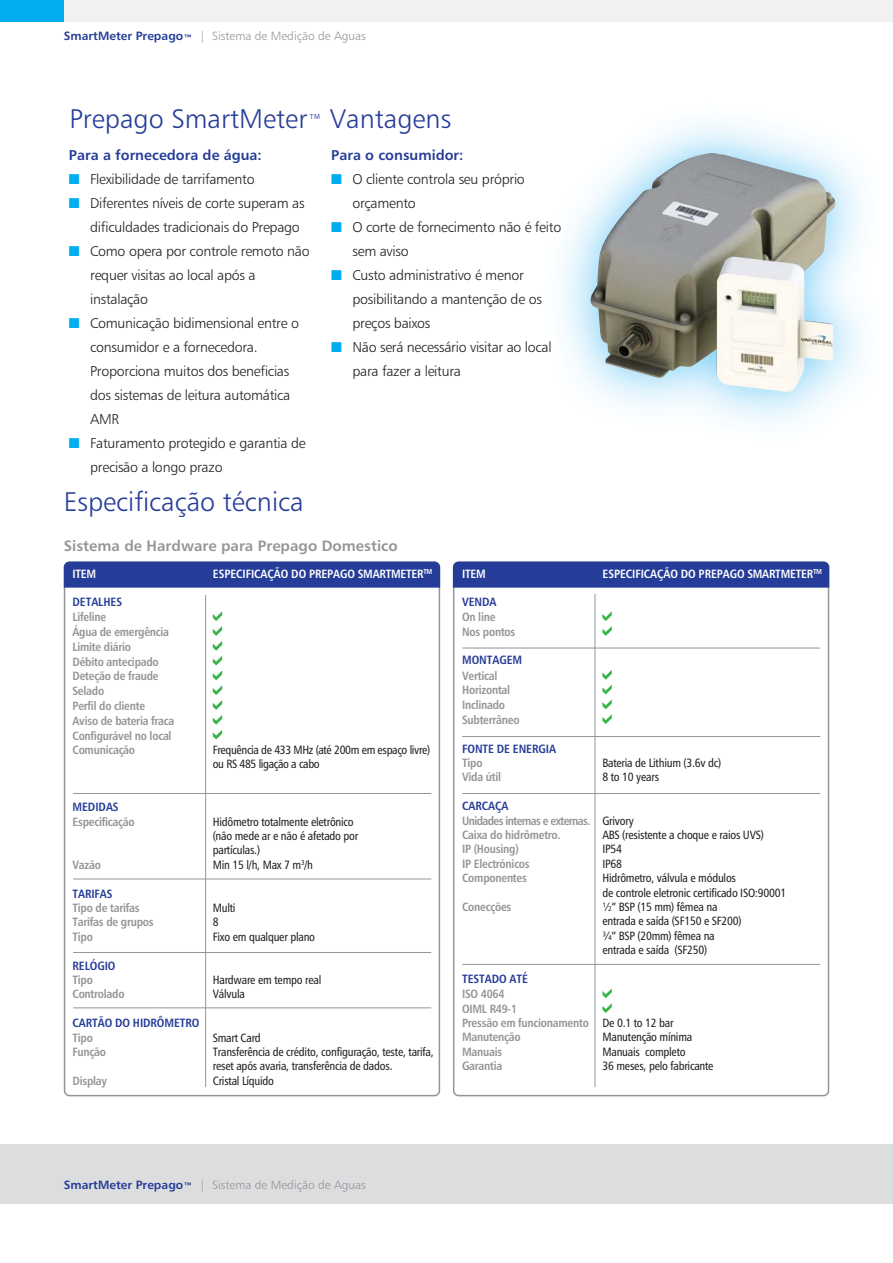
<style>
.page{position:relative;width:893px;height:1263px;background:#fff}
.page>*{position:absolute;margin:0;border:0;box-sizing:border-box;transform-origin:0 0}
.t1{font:27px "Humanist 777 BT Light B";color:#253c98}
.t2{font:15px "Humanist 777 BT Bold B";color:#939598}
.t3{font:14.25px/24px "Humanist 777 BT Light B";letter-spacing:-.02em;color:#231f20}
.t4{font:14.25px "Humanist 777 BT Bold B";color:#253c98}
.t5{font:12px/14.4px "Humanist 777 BT Roman Condensed B";letter-spacing:-.02em;color:#231f20}
.t6{font:12px/14.7px "Humanist 777 BT Bold Condensed B";letter-spacing:-.02em;color:#939598}
.t7{font:12px "Humanist 777 BT Light B";color:#939598}
.t8{font:12px "Humanist 777 BT Bold Condensed B";letter-spacing:-.005em;color:#253c98}
.t9{font:12px "Humanist 777 BT Bold Condensed B";letter-spacing:-.005em;color:#fff}
.t10{font:12px/14.4px "Humanist 777 BT Bold Condensed B";letter-spacing:-.05em;color:#939598}
.s1{font-family:"Humanist 777 BT Bold B";color:#253c98}
.s2{font-size:18px}
.s3{color:#00aeef}
.s4{color:#253c98}
.s5{font-family:"Humanist 777 BT Roman Condensed B";color:#231f20}
</style>
<div class="page">
<img style="left:590px;top:153px;width:245px;height:239px">
<div style="left:0;top:0;width:892px;height:21px;background:#f1f1f2"></div>
<div style="left:0;top:0;width:64px;height:21px;background:#00aeef"></div>
<div style="left:0;top:1144px;width:892px;height:59px;background:#dcddde"></div>
<svg style="left:64px;top:588px;width:376px;height:508px"></svg>
<div style="left:64px;top:562px;width:376px;height:26px;background:#253c98"></div>
<svg style="left:453px;top:588px;width:376px;height:508px"></svg>
<hr style="left:205px;top:595px;width:1px;height:492px;background:#939598">
<hr style="left:595px;top:594px;width:1px;height:493px;background:#939598">
<hr style="left:73px;top:793px;width:358px;height:1px;background:#939598">
<hr style="left:73px;top:879px;width:358px;height:1px;background:#939598">
<hr style="left:73px;top:952px;width:358px;height:1px;background:#939598">
<hr style="left:73px;top:1007px;width:358px;height:1px;background:#939598">
<hr style="left:462px;top:648px;width:358px;height:1px;background:#939598">
<hr style="left:462px;top:736px;width:358px;height:1px;background:#939598">
<hr style="left:462px;top:793px;width:358px;height:1px;background:#939598">
<hr style="left:462px;top:964px;width:358px;height:1px;background:#939598">
<div style="left:453px;top:562px;width:376px;height:26px;background:#253c98"></div>
<svg style="left:602px;top:988px;width:10px;height:25px"></svg>
<svg style="left:602px;top:670px;width:10px;height:54px"></svg>
<svg style="left:602px;top:611px;width:10px;height:25px"></svg>
<svg style="left:213px;top:611px;width:9px;height:129px"></svg>
<p class="t7" style="left:64px;top:31px;width:304px"><span class="s1">SmartMeter Prepago</span><sub>™</sub> | Sistema de Medição de Aguas</p>
<h1 class="t1" style="left:69px;top:108px;width:383px">Prepago SmartMeter<span class="s2">™</span> Vantagens</h1>
<p class="t4" style="left:69px;top:150px;width:194px">Para a fornecedora de água:</p>
<p class="t3" style="left:69px;top:169px;width:187px"><span class="s3">■</span> Flexibilidade de tarrifamento</p>
<p class="t3" style="left:90px;top:193px;width:216px;text-indent:-21px"><span class="s3">■</span> Diferentes níveis de corte superam as dificuldades tradicionais do Prepago</p>
<p class="t3" style="left:90px;top:241px;width:221px;text-indent:-21px"><span class="s3">■</span> Como opera por controle remoto não requer visitas ao local após a instalação</p>
<p class="t3" style="left:90px;top:313px;width:210px;text-indent:-21px"><span class="s3">■</span> Comunicação bidimensional entre o consumidor e a fornecedora.<br>Proporciona muitos dos beneficias dos sistemas de leitura automática<br>AMR</p>
<p class="t3" style="left:90px;top:433px;width:217px;text-indent:-21px"><span class="s3">■</span> Faturamento protegido e garantia de precisão a longo prazo</p>
<p class="t4" style="left:331px;top:150px;width:134px">Para o consumidor:</p>
<p class="t3" style="left:352px;top:169px;width:174px;text-indent:-21px"><span class="s3">■</span> O cliente controla seu próprio orçamento</p>
<p class="t3" style="left:352px;top:217px;width:210px;text-indent:-21px"><span class="s3">■</span> O corte de fornecimento não é feito sem aviso</p>
<p class="t3" style="left:352px;top:265px;width:191px;text-indent:-21px"><span class="s3">■</span> Custo administrativo é menor posibilitando a mantenção de os preços baixos</p>
<p class="t3" style="left:352px;top:337px;width:201px;text-indent:-21px"><span class="s3">■</span> Não será necessário visitar ao local para fazer a leitura</p>
<h1 class="t1" style="left:64px;top:491px;width:241px">Especificação técnica</h1>
<p class="t2" style="left:64px;top:540px;width:336px">Sistema de Hardware para Prepago Domestico</p>
<p class="t9" style="left:72px;top:569px;width:25px">ITEM</p>
<p class="t9" style="left:213px;top:569px;width:221px">ESPECIFICAÇÃO DO PREPAGO SMARTMETER<sup>TM</sup></p>
<p class="t8" style="left:73px;top:597px;width:51px">DETALHES</p>
<p class="t6" style="left:72px;top:611px;width:103px">Lifeline<br>Água de emergência<br>Limite diário<br>Débito antecipado<br>Deteção de fraude<br>Selado<br>Perfil do cliente<br>Aviso de bateria fraca<br>Configurável no local<br>Comunicação</p>
<p class="t5" style="left:213px;top:743px;width:219px">Frequência de 433 MHz (até 200m em espaço livre) ou RS 485 ligação a cabo</p>
<p class="t8" style="left:73px;top:802px;width:48px">MEDIDAS</p>
<p class="t6" style="left:72px;top:815px;width:64px">Especificação</p>
<p class="t5" style="left:213px;top:815px;width:147px">Hidômetro totalmente eletrônico (não mede ar e não é afetado por partículas.)</p>
<p class="t6" style="left:72px;top:858px;width:30px">Vazão</p>
<p class="t5" style="left:213px;top:858px;width:102px">Min 15 l/h, Max 7 m<sup>3</sup>/h</p>
<p class="t8" style="left:73px;top:889px;width:42px">TARIFAS</p>
<p class="t6" style="left:72px;top:901px;width:69px">Tipo de tarifas</p>
<p class="t5" style="left:213px;top:901px;width:24px">Multi</p>
<p class="t6" style="left:72px;top:916px;width:83px">Tarifas de grupos</p>
<p class="t5" style="left:213px;top:916px;width:7px">8</p>
<p class="t6" style="left:72px;top:930px;width:22px">Tipo</p>
<p class="t5" style="left:213px;top:930px;width:104px">Fixo em qualquer plano</p>
<p class="t8" style="left:73px;top:961px;width:44px">RELÓGIO</p>
<p class="t6" style="left:72px;top:973px;width:22px">Tipo</p>
<p class="t5" style="left:213px;top:973px;width:110px">Hardware em tempo real</p>
<p class="t6" style="left:72px;top:988px;width:54px">Controlado</p>
<p class="t5" style="left:213px;top:988px;width:34px">Válvula</p>
<p class="t8" style="left:73px;top:1018px;width:128px">CARTÃO DO HIDRÔMETRO</p>
<p class="t6" style="left:72px;top:1031px;width:22px">Tipo</p>
<p class="t5" style="left:213px;top:1031px;width:50px">Smart Card</p>
<p class="t6" style="left:72px;top:1045px;width:35px">Função</p>
<p class="t5" style="left:213px;top:1045px;width:222px">Transferência de crédito, configuração, teste, tarifa, reset após avaria, transferência de dados.</p>
<p class="t6" style="left:72px;top:1074px;width:36px">Display</p>
<p class="t5" style="left:213px;top:1074px;width:63px">Cristal Líquido</p>
<p class="t9" style="left:462px;top:569px;width:25px">ITEM</p>
<p class="t9" style="left:602px;top:569px;width:221px">ESPECIFICAÇÃO DO PREPAGO SMARTMETER<sup>TM</sup></p>
<p class="t8" style="left:462px;top:597px;width:36px">VENDA</p>
<p class="t6" style="left:462px;top:611px;width:55px">On line<br>Nos pontos</p>
<p class="t8" style="left:462px;top:655px;width:62px">MONTAGEM</p>
<p class="t6" style="left:462px;top:669px;width:59px">Vertical<br>Horizontal<br>Inclinado<br>Subterrâneo</p>
<p class="t8" style="left:462px;top:744px;width:95px">FONTE DE ENERGIA</p>
<p class="t6" style="left:462px;top:757px;width:22px">Tipo</p>
<p class="t5" style="left:602px;top:757px;width:120px">Bateria de Lithium (3.6v dc)</p>
<p class="t6" style="left:462px;top:771px;width:41px">Vida útil</p>
<p class="t5" style="left:602px;top:771px;width:58px">8 to 10 years</p>
<p class="t10" style="left:462px;top:800px;width:173px"><span class="s4">CARCAÇA<br></span>Unidades internas e externas. <span class="s5">Grivory<br></span>Caixa do hidrômetro.</p>
<p class="t5" style="left:602px;top:829px;width:163px">ABS (resistente a choque e raios UVS)</p>
<p class="t6" style="left:462px;top:843px;width:58px">IP (Housing)</p>
<p class="t5" style="left:602px;top:843px;width:21px">IP54</p>
<p class="t6" style="left:462px;top:857px;width:69px">IP Electrónicos</p>
<p class="t5" style="left:602px;top:857px;width:21px">IP68</p>
<p class="t6" style="left:462px;top:872px;width:66px">Componentes</p>
<p class="t5" style="left:602px;top:872px;width:185px">Hidrômetro, válvula e módulos<br>de controle eletronic certificado ISO:90001</p>
<p class="t6" style="left:462px;top:901px;width:51px">Conecções</p>
<p class="t5" style="left:602px;top:901px;width:141px">½” BSP (15 mm) fêmea na entrada e saída (SF150 e SF200) ¾” BSP (20mm) fêmea na entrada e saída (SF250)</p>
<p class="t8" style="left:462px;top:974px;width:67px">TESTADO ATÉ</p>
<p class="t6" style="left:462px;top:988px;width:213px">ISO 4064<br>OIML R49-1<br>Pressão em funcionamento <span class="s5">De 0.1 to 12 bar<br></span>Manutenção</p>
<p class="t5" style="left:602px;top:1031px;width:91px">Manutenção mínima</p>
<p class="t6" style="left:462px;top:1045px;width:42px">Manuais</p>
<p class="t5" style="left:602px;top:1045px;width:85px">Manuais completo</p>
<p class="t6" style="left:462px;top:1060px;width:42px">Garantia</p>
<p class="t5" style="left:602px;top:1060px;width:113px">36 meses, pelo fabricante</p>
<p class="t7" style="left:64px;top:1180px;width:304px"><span class="s1">SmartMeter Prepago</span><sub>™</sub> | Sistema de Medição de Aguas</p>
</div>
